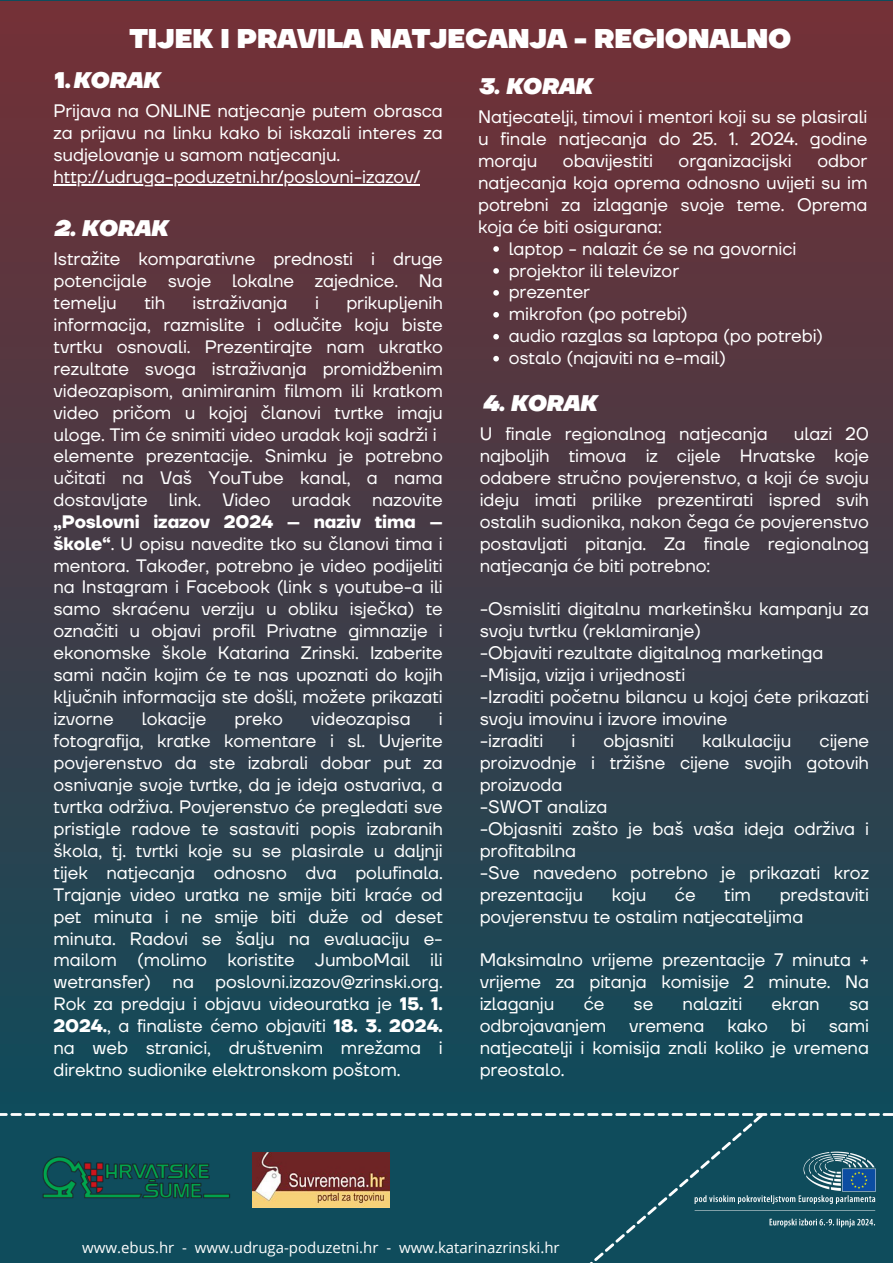
<style>
.page{position:relative;width:893px;height:1263px;background:#fff}
.page>*{position:absolute;margin:0;border:0;box-sizing:border-box;transform-origin:0 0}
.t1{font:900 27px "TT Firs Neue";letter-spacing:-.02em;color:#fff}
.t2{font:italic 900 22.5px "TT Firs Neue";letter-spacing:-.02em;color:#fff}
.t3{font:18px/21.9px "TT Firs Neue";letter-spacing:-.005em;color:#fff;text-align:justify}
.t4{font:15px "Open Sans";color:#fff}
.s1{font-style:normal}
.s2{font-weight:700}
</style>
<div class="page">
<div style="left:0;top:0;width:893px;height:1116px;background:linear-gradient(to bottom,#762f35,#104a5a)"></div>
<div style="left:0;top:1113px;width:893px;height:150px;background:#0f4c5c"></div>
<hr style="left:54px;top:184px;width:366px;height:1px;background:#fff">
<svg style="left:493px;top:246px;width:6px;height:6px"></svg>
<svg style="left:493px;top:268px;width:6px;height:6px"></svg>
<svg style="left:493px;top:290px;width:6px;height:6px"></svg>
<svg style="left:493px;top:312px;width:6px;height:6px"></svg>
<svg style="left:493px;top:334px;width:6px;height:6px"></svg>
<svg style="left:493px;top:356px;width:6px;height:5px"></svg>
<img style="left:39px;top:1149px;width:195px;height:57px">
<img style="left:252px;top:1152px;width:137px;height:56px">
<p class="t1" style="left:129px;top:22px;width:663px">TIJEK I PRAVILA NATJECANJA - REGIONALNO</p>
<p class="t2" style="left:54px;top:67px;width:106px"><span class="s1">1.</span>KORAK</p>
<p class="t3" style="left:54px;top:100px;width:391px">Prijava na ONLINE natjecanje putem obrasca za prijavu na linku kako bi iskazali interes za sudjelovanje u samom natjecanju.</p>
<p class="t3" style="left:54px;top:166px;width:368px">http://udruga-poduzetni.hr/poslovni-izazov/</p>
<p class="t2" style="left:54px;top:215px;width:115px">2. KORAK</p>
<p class="t3" style="left:54px;top:249px;width:391px">Istražite komparativne prednosti i druge potencijale svoje lokalne zajednice. Na temelju</p>
<p class="t3" style="left:144px;top:293px;width:22px">tih</p>
<p class="t3" style="left:193px;top:293px;width:96px">istraživanja</p>
<p class="t3" style="left:315px;top:293px;width:5px">i</p>
<p class="t3" style="left:54px;top:293px;width:391px;text-indent:293px">prikupljenih informacija, razmislite i odlučite koju biste tvrtku osnovali. Prezentirajte nam ukratko rezultate svoga istraživanja promidžbenim videozapisom, animiranim filmom ili kratkom video pričom u kojoj članovi tvrtke imaju uloge. Tim će snimiti video uradak koji sadrži i</p>
<p class="t3" style="left:54px;top:445px;width:391px">elemente prezentacije. Snimku je potrebno učitati na Vaš YouTube kanal, a nama dostavljate link. Video uradak nazovite <span class="s2">„Poslovni izazov 2024 – naziv tima – škole“</span>. U opisu navedite tko su članovi tima i mentora. Također, potrebno je video podijeliti na Instagram i Facebook (link s youtube-a ili samo skraćenu verziju u obliku isječka) te označiti u objavi profil Privatne gimnazije i ekonomske škole Katarina Zrinski. Izaberite sami način kojim će te nas upoznati do kojih ključnih informacija ste došli, možete prikazati izvorne</p>
<p class="t3" style="left:54px;top:709px;width:391px;text-indent:385px">i fotografija, kratke komentare i sl. Uvjerite povjerenstvo da ste izabrali dobar put za osnivanje svoje tvrtke, da je ideja ostvariva, a tvrtka održiva. Povjerenstvo će pregledati sve pristigle radove te sastaviti popis izabranih škola, tj. tvrtki koje su se plasirale u daljnji tijek natjecanja odnosno dva polufinala.<br>Trajanje video uratka ne smije biti kraće od pet minuta i ne smije biti duže od deset minuta. Radovi se šalju na evaluaciju e&shy;mailom (molimo koristite JumboMail ili wetransfer) na poslovni.izazov@zrinski.org.<br>Rok za predaju i objavu videouratka je <span class="s2">15. 1.<br>2024.</span>, a finaliste ćemo objaviti <span class="s2">18. 3. 2024. </span>na web stranici, društvenim mrežama i direktno sudionike elektronskom poštom.</p>
<p class="t3" style="left:142px;top:709px;width:66px">lokacije</p>
<p class="t3" style="left:234px;top:709px;width:50px">preko</p>
<p class="t3" style="left:311px;top:709px;width:101px">videozapisa</p>
<p class="t2" style="left:478px;top:73px;width:115px">3. KORAK</p>
<p class="t3" style="left:478px;top:107px;width:391px">Natjecatelji, timovi i mentori koji su se plasirali u finale natjecanja do 25. 1. 2024. godine moraju</p>
<p class="t3" style="left:563px;top:150px;width:92px">obavijestiti</p>
<p class="t3" style="left:678px;top:150px;width:115px">organizacijski</p>
<p class="t3" style="left:478px;top:150px;width:391px;text-indent:339px">odbor natjecanja koja oprema odnosno uvijeti su im potrebni za izlaganje svoje teme. Oprema koja će biti osigurana:</p>
<p class="t3" style="left:509px;top:238px;width:289px">laptop - nalazit će se na govornici</p>
<p class="t3" style="left:509px;top:260px;width:172px">projektor ili televizor</p>
<p class="t3" style="left:509px;top:282px;width:83px">prezenter</p>
<p class="t3" style="left:509px;top:304px;width:181px">mikrofon (po potrebi)</p>
<p class="t3" style="left:509px;top:326px;width:316px">audio razglas sa laptopa (po potrebi)</p>
<p class="t3" style="left:509px;top:348px;width:219px">ostalo (najaviti na e-mail)</p>
<p class="t2" style="left:482px;top:389px;width:116px">4. KORAK</p>
<p class="t3" style="left:480px;top:423px;width:289px">U finale regionalnog natjecanja</p>
<p class="t3" style="left:480px;top:423px;width:391px;text-indent:314px">ulazi 20 najboljih timova iz cijele Hrvatske koje odabere stručno povjerenstvo, a koji će svoju ideju imati prilike prezentirati ispred svih ostalih sudionika, nakon čega će povjerenstvo postavljati pitanja. Za finale regionalnog natjecanja će biti potrebno:</p>
<p class="t3" style="left:480px;top:599px;width:391px">-Osmisliti digitalnu marketinšku kampanju za svoju tvrtku (reklamiranje)</p>
<p class="t3" style="left:480px;top:643px;width:345px">-Objaviti rezultate digitalnog marketinga</p>
<p class="t3" style="left:480px;top:665px;width:207px">-Misija, vizija i vrijednosti</p>
<p class="t3" style="left:480px;top:687px;width:391px">-Izraditi početnu bilancu u kojoj ćete prikazati svoju imovinu i izvore imovine</p>
<p class="t3" style="left:480px;top:730px;width:65px">-izraditi</p>
<p class="t3" style="left:571px;top:730px;width:5px">i</p>
<p class="t3" style="left:603px;top:730px;width:72px">objasniti</p>
<p class="t3" style="left:702px;top:730px;width:91px">kalkulaciju</p>
<p class="t3" style="left:480px;top:730px;width:391px;text-indent:340px">cijene proizvodnje i tržišne cijene svojih gotovih proizvoda</p>
<p class="t3" style="left:480px;top:796px;width:129px">-SWOT analiza</p>
<p class="t3" style="left:480px;top:818px;width:391px">-Objasniti zašto je baš vaša ideja održiva i profitabilna</p>
<p class="t3" style="left:480px;top:862px;width:391px">-Sve navedeno potrebno je prikazati kroz prezentaciju</p>
<p class="t3" style="left:612px;top:884px;width:36px">koju</p>
<p class="t3" style="left:675px;top:884px;width:22px">će</p>
<p class="t3" style="left:724px;top:884px;width:28px">tim</p>
<p class="t3" style="left:480px;top:884px;width:391px;text-indent:300px">predstaviti povjerenstvu te ostalim natjecateljima</p>
<p class="t3" style="left:480px;top:950px;width:391px">Maksimalno vrijeme prezentacije 7 minuta + vrijeme za pitanja komisije 2 minute. Na izlaganju</p>
<p class="t3" style="left:584px;top:994px;width:22px">će</p>
<p class="t3" style="left:633px;top:994px;width:21px">se</p>
<p class="t3" style="left:682px;top:994px;width:61px">nalaziti</p>
<p class="t3" style="left:771px;top:994px;width:50px">ekran</p>
<p class="t3" style="left:849px;top:994px;width:22px">sa</p>
<p class="t3" style="left:480px;top:1016px;width:128px">odbrojavanjem</p>
<p class="t3" style="left:629px;top:1016px;width:77px">vremena</p>
<p class="t3" style="left:727px;top:1016px;width:42px">kako</p>
<p class="t3" style="left:791px;top:1016px;width:16px">bi</p>
<p class="t3" style="left:480px;top:1016px;width:391px;text-indent:349px">sami natjecatelji i komisija znali koliko je vremena preostalo.</p>
<p class="t4" style="left:82px;top:1236px;width:479px">www.ebus.hr - www.udruga-poduzetni.hr - www.katarinazrinski.hr</p>
</div>
